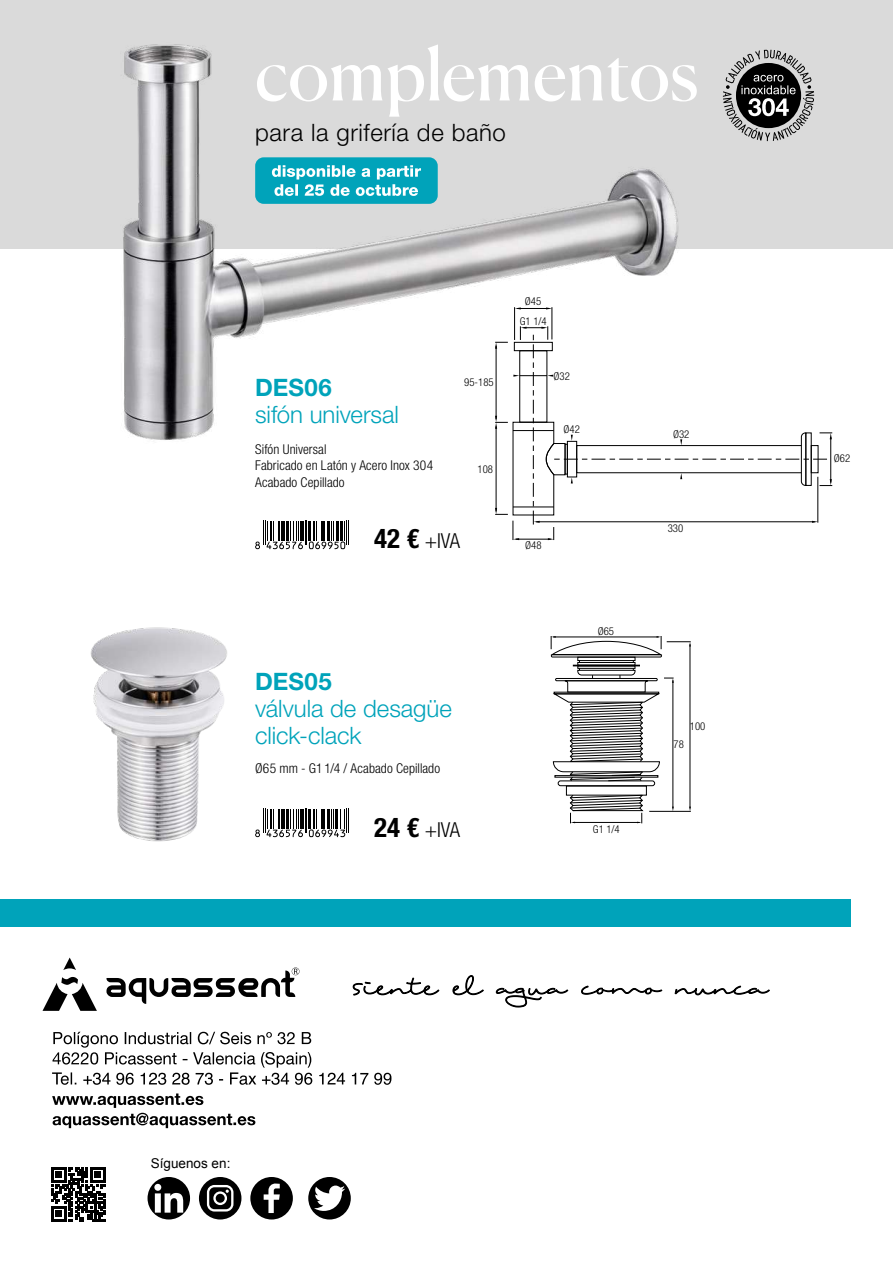
<style>
.page{position:relative;width:893px;height:1263px;background:#fff}
.page>*{position:absolute;margin:0;border:0;box-sizing:border-box;transform-origin:0 0}
.t1{font:72px "Canela";color:#fff}
.t2{font:300 24px/27px "Helvetica Neue LT Std";color:#00a3ba}
.t3{font:300 24px "Helvetica Neue LT Std";letter-spacing:.025em;color:#000}
.t4{font:700 24px "Helvetica Neue LT Std";letter-spacing:.01em;color:#00a3ba}
.t5{font:300 condensed 20.7px "Helvetica Neue LT Std";letter-spacing:-.02em;color:#000}
.t6{font:300 condensed 13.5px/16.2px "Helvetica Neue LT Std";letter-spacing:.005em;color:#000}
.t7{font:13.5px "Arial";color:#000}
.t8{font:300 condensed 10.8px "Helvetica Neue LT Std";color:#000}
.s1{font-weight:700;font-size:26.85px}
</style>
<div class="page">
<svg style="left:353px;top:975px;width:417px;height:32px"></svg>
<svg style="left:43px;top:957px;width:54px;height:54px"></svg>
<svg style="left:106px;top:967px;width:193px;height:37px"></svg>
<svg style="left:51px;top:1167px;width:54px;height:54px"></svg>
<svg style="left:52px;top:1093px;width:203px;height:35px"></svg>
<svg style="left:52px;top:1032px;width:339px;height:53px"></svg>
<svg style="left:148px;top:1177px;width:42px;height:42px"></svg>
<svg style="left:199px;top:1177px;width:42px;height:42px"></svg>
<svg style="left:250px;top:1177px;width:43px;height:42px"></svg>
<div style="left:308px;top:1177px;width:43px;height:42px;background:#000;border-radius:50%"></div>
<svg style="left:314px;top:1185px;width:31px;height:26px"></svg>
<svg style="left:255px;top:808px;width:94px;height:29px"></svg>
<div style="left:0;top:0;width:893px;height:249px;background:#dadada"></div>
<div style="left:0;top:899px;width:850px;height:28px;background:#00a3ba"></div>
<img style="left:123px;top:44px;width:555px;height:396px">
<img style="left:90px;top:627px;width:137px;height:215px">
<hr style="left:690px;top:644px;width:1px;height:164px;background:#000">
<hr style="left:673px;top:680px;width:1px;height:128px;background:#000">
<hr style="left:649px;top:811px;width:42px;height:1px;background:#000">
<div style="left:558px;top:781px;width:97px;height:5px;border:1px solid #000;border-radius:2px"></div>
<svg style="left:550px;top:636px;width:141px;height:145px"></svg>
<svg style="left:570px;top:794px;width:74px;height:29px"></svg>
<hr style="left:517px;top:308px;width:32px;height:1px;background:#000">
<hr style="left:552px;top:307px;width:1px;height:32px;background:#000">
<hr style="left:514px;top:307px;width:1px;height:33px;background:#000">
<svg style="left:495px;top:326px;width:337px;height:214px"></svg>
<svg style="left:255px;top:521px;width:94px;height:28px"></svg>
<div style="left:255px;top:157px;width:183px;height:47px;background:#00a3ba;border-radius:9px"></div>
<svg style="left:272px;top:165px;width:149px;height:31px"></svg>
<svg style="left:723px;top:50px;width:91px;height:91px"></svg>
<h1 class="t1" style="left:255px;top:18px;width:445px">complementos</h1>
<h2 class="t3" style="left:255px;top:118px;width:252px">para la grifería de baño</h2>
<h2 class="t4" style="left:255px;top:373px;width:78px">DES06</h2>
<h2 class="t2" style="left:255px;top:401px;width:145px">sifón universal</h2>
<p class="t6" style="left:255px;top:441px;width:180px">Sifón Universal<br>Fabricado en Latón y Acero Inox 304<br>Acabado Cepillado</p>
<p class="t8" style="left:464px;top:376px;width:31px">95-185</p>
<p class="t8" style="left:477px;top:462px;width:17px">108</p>
<h3 class="t5" style="left:374px;top:529px;width:87px"><span class="s1">42 €</span> +IVA</h3>
<p class="t8" style="left:525px;top:295px;width:18px">Ø45</p>
<p class="t8" style="left:520px;top:315px;width:28px">G1 1/4</p>
<p class="t8" style="left:553px;top:369px;width:18px">Ø32</p>
<p class="t8" style="left:564px;top:423px;width:18px">Ø42</p>
<p class="t8" style="left:673px;top:428px;width:18px">Ø32</p>
<p class="t8" style="left:525px;top:539px;width:18px">Ø48</p>
<p class="t8" style="left:668px;top:522px;width:17px">330</p>
<h2 class="t4" style="left:255px;top:666px;width:78px">DES05</h2>
<h2 class="t2" style="left:255px;top:694px;width:198px">válvula de desagüe click-clack</h2>
<p class="t6" style="left:255px;top:760px;width:187px">Ø65 mm - G1 1/4 / Acabado Cepillado</p>
<h3 class="t5" style="left:374px;top:818px;width:87px"><span class="s1">24 €</span> +IVA</h3>
<p class="t8" style="left:598px;top:625px;width:18px">Ø65</p>
<p class="t8" style="left:593px;top:823px;width:28px">G1 1/4</p>
<p class="t8" style="left:690px;top:720px;width:17px">100</p>
<p class="t8" style="left:673px;top:738px;width:12px">78</p>
<p class="t7" style="left:151px;top:1155px;width:81px">Síguenos en:</p>
<p class="t8" style="left:834px;top:452px;width:18px">Ø62</p>
</div>
